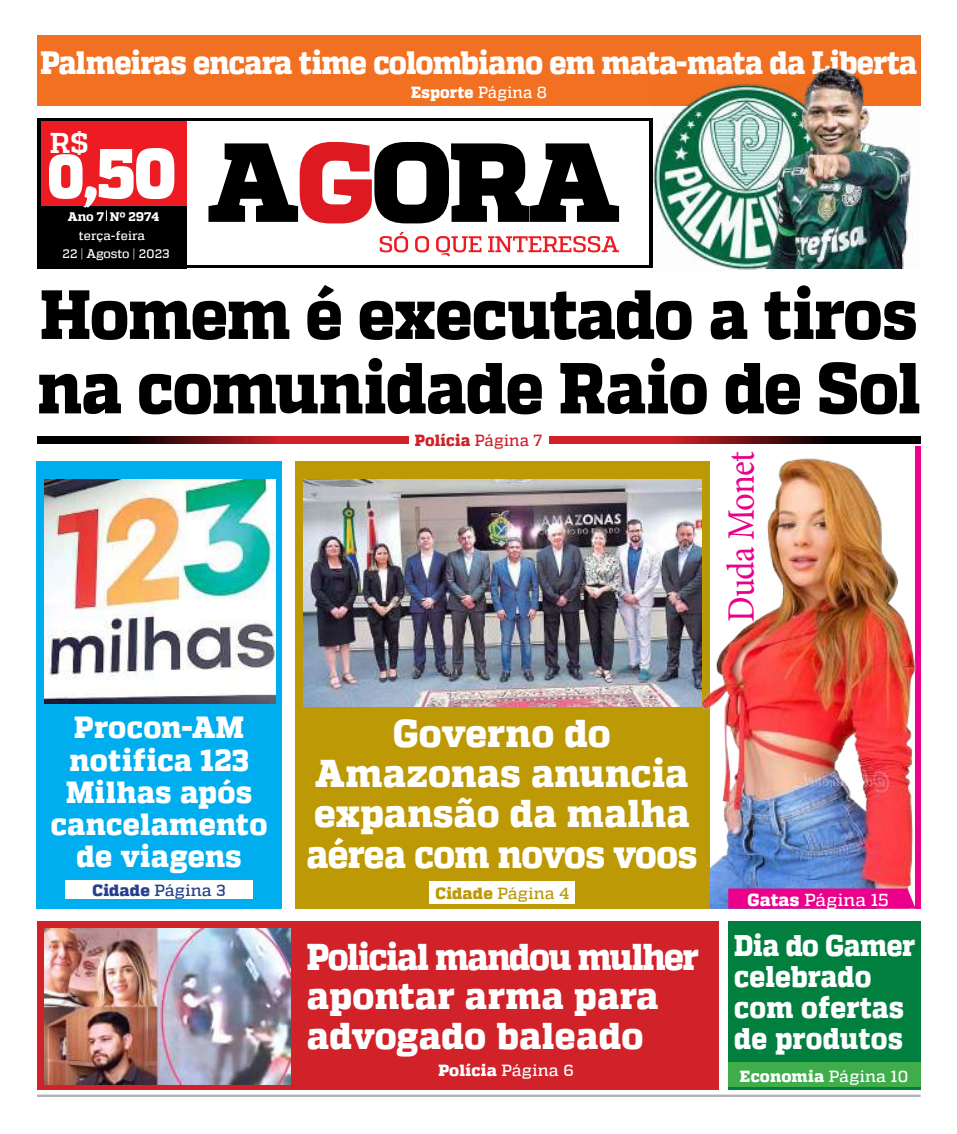
<style>
.page{position:relative;width:957px;height:1134px;background:#fff}
.page>*{position:absolute;margin:0;border:0;box-sizing:border-box;transform-origin:0 0}
.t1{font:800 71.88px "MW Quadon";letter-spacing:-.015em;color:#000;scale:.9 1}
.t2{font:800 69.5px "MW Quadon";letter-spacing:-.015em;color:#000;scale:.91 1}
.t3{font:900 61.38px "MW Quadon";color:#fff;scale:.91 1}
.t4{font:38.88px "Minion Pro";letter-spacing:-.02em;color:#ec008b;scale:.9 1}
.t5{font:800 38.62px/40px "MW Quadon";letter-spacing:.005em;color:#fff;text-align:center;scale:.95 1}
.t6{font:800 37.25px/39.8px "MW Quadon";letter-spacing:-.005em;color:#fff;scale:.9 1}
.t7{font:800 32.25px "MW Quadon";letter-spacing:-.025em;color:#fff;scale:.9 1}
.t8{font:800 30.5px/32.2px "MW Quadon";letter-spacing:.01em;color:#fff;text-align:center;scale:.95 1}
.t9{font:800 29.75px/31px "MW Quadon";letter-spacing:.005em;color:#fff;scale:.9 1}
.t10{font:700 18.38px "MW Quadon";color:#fff}
.t11{font:500 17.38px "MW Quadon";letter-spacing:.02em;color:#fff}
.t12{font:800 16.12px "MW Quadon";letter-spacing:.015em;color:#fff}
.t13{font:800 16.12px "MW Quadon";letter-spacing:.015em;color:#fff;scale:.95 1}
.t14{font:800 16.12px "MW Quadon";letter-spacing:.015em;color:#d12229;scale:.95 1}
.t15{font:500 16.12px "MW Quadon";letter-spacing:.02em;color:#24408e}
.t16{font:500 16.12px "MW Quadon";letter-spacing:.02em;color:#bc9905}
.t17{font:500 12.38px/17.6px "MW Quadon";color:#fff}
.t18{font:800 12.38px "MW Quadon";letter-spacing:-.005em;color:#fff}
.s1{font-size:28.62px}
.s2{font-size:70px}
.s3{font-weight:500}
.s4{font-weight:800}
</style>
<div class="page">
<div style="left:37px;top:35px;width:883px;height:70px;background:#f27021"></div>
<div style="left:295px;top:461px;width:415px;height:448px;background:#bc9905"></div>
<div style="left:728px;top:921px;width:192px;height:169px;background:#007f3f"></div>
<div style="left:728px;top:1062px;width:192px;height:25px;background:#3fad49"></div>
<div style="left:37px;top:921px;width:681px;height:169px;background:#d12229"></div>
<img style="left:45px;top:928px;width:246px;height:156px">
<div style="left:37px;top:205px;width:150px;height:63px;background:#000"></div>
<div style="left:37px;top:121px;width:150px;height:84px;background:#ed1c23"></div>
<hr style="left:649px;top:120px;width:3px;height:148px;background:#000">
<hr style="left:37px;top:120px;width:4px;height:148px;background:#000">
<svg style="left:208px;top:142px;width:411px;height:81px"></svg>
<svg style="left:380px;top:231px;width:28px;height:21px"></svg>
<svg style="left:415px;top:236px;width:14px;height:16px"></svg>
<svg style="left:436px;top:236px;width:45px;height:21px"></svg>
<svg style="left:488px;top:236px;width:131px;height:16px"></svg>
<hr style="left:37px;top:266px;width:615px;height:2px;background:#000">
<hr style="left:37px;top:1094px;width:883px;height:3px;background:#b1b3b5">
<svg style="left:37px;top:436px;width:372px;height:7px;background:#731216"></svg>
<svg style="left:549px;top:436px;width:372px;height:8px;background:#711216"></svg>
<div style="left:36px;top:461px;width:246px;height:448px;background:#00adef"></div>
<div style="left:65px;top:880px;width:188px;height:18px;background:#fff"></div>
<div style="left:429px;top:881px;width:146px;height:23px;background:#fff"></div>
<hr style="left:37px;top:118px;width:615px;height:3px;background:#000">
<img style="left:304px;top:479px;width:396px;height:228px">
<img style="left:700px;top:452px;width:220px;height:457px">
<svg style="left:728px;top:888px;width:187px;height:21px;background:#e70a8f"></svg>
<div style="left:697px;top:867px;width:13px;height:42px;background:#bc9905"></div>
<img style="left:45px;top:479px;width:231px;height:225px">
<img style="left:651px;top:86px;width:190px;height:185px">
<img style="left:725px;top:68px;width:195px;height:200px">
<p class="t7" style="left:41px;top:43px;width:975px">Palmeiras encara time colombiano em mata-mata da Liberta</p>
<p class="t10" style="left:50px;top:132px;width:41px">R$<span class="s1">R$</span></p>
<h3 class="t3" style="left:48px;top:140px;width:142px">0,<span class="s2">50</span></h3>
<p class="t18" style="left:68px;top:209px;width:93px">Ano 7 Nº 2974</p>
<p class="t17" style="left:63px;top:227px;width:109px;text-indent:16px">terça-feira<br>22 | Agosto | 2023</p>
<p class="t13" style="left:411px;top:83px;width:144px">Esporte <span class="s3">Página 8</span></p>
<h2 class="t2" style="left:40px;top:274px;width:965px">Homem é executado a tiros</h2>
<h1 class="t1" style="left:37px;top:346px;width:983px">na comunidade Raio de Sol</h1>
<p class="t14" style="left:415px;top:430px;width:136px">Polícia <span class="s3">Página 7</span></p>
<p class="t4" style="left:715px;top:622px;width:192px;rotate:-90deg">Duda Monet</p>
<p class="t8" style="left:51px;top:712px;width:229px">Procon-AM notifica 123<br>Milhas após cancelamento de viagens</p>
<p class="t15" style="left:93px;top:881px;width:135px"><span class="s4">Cidade</span> Página 3</p>
<p class="t16" style="left:435px;top:884px;width:135px"><span class="s4">Cidade</span> Página 4</p>
<p class="t5" style="left:306px;top:715px;width:413px">Governo do<br>Amazonas anuncia expansão da malha aérea com novos voos</p>
<p class="t6" style="left:307px;top:938px;width:437px">Policial mandou mulher apontar arma para advogado baleado</p>
<p class="t12" style="left:438px;top:1061px;width:137px">Polícia <span class="s3">Página 6</span></p>
<p class="t11" style="left:747px;top:889px;width:142px"><span class="s4">Gatas</span> Página 15</p>
<p class="t9" style="left:734px;top:931px;width:202px">Dia do Gamer celebrado com ofertas de produtos</p>
<p class="t12" style="left:740px;top:1067px;width:170px">Economia <span class="s3">Página 10</span></p>
</div>
